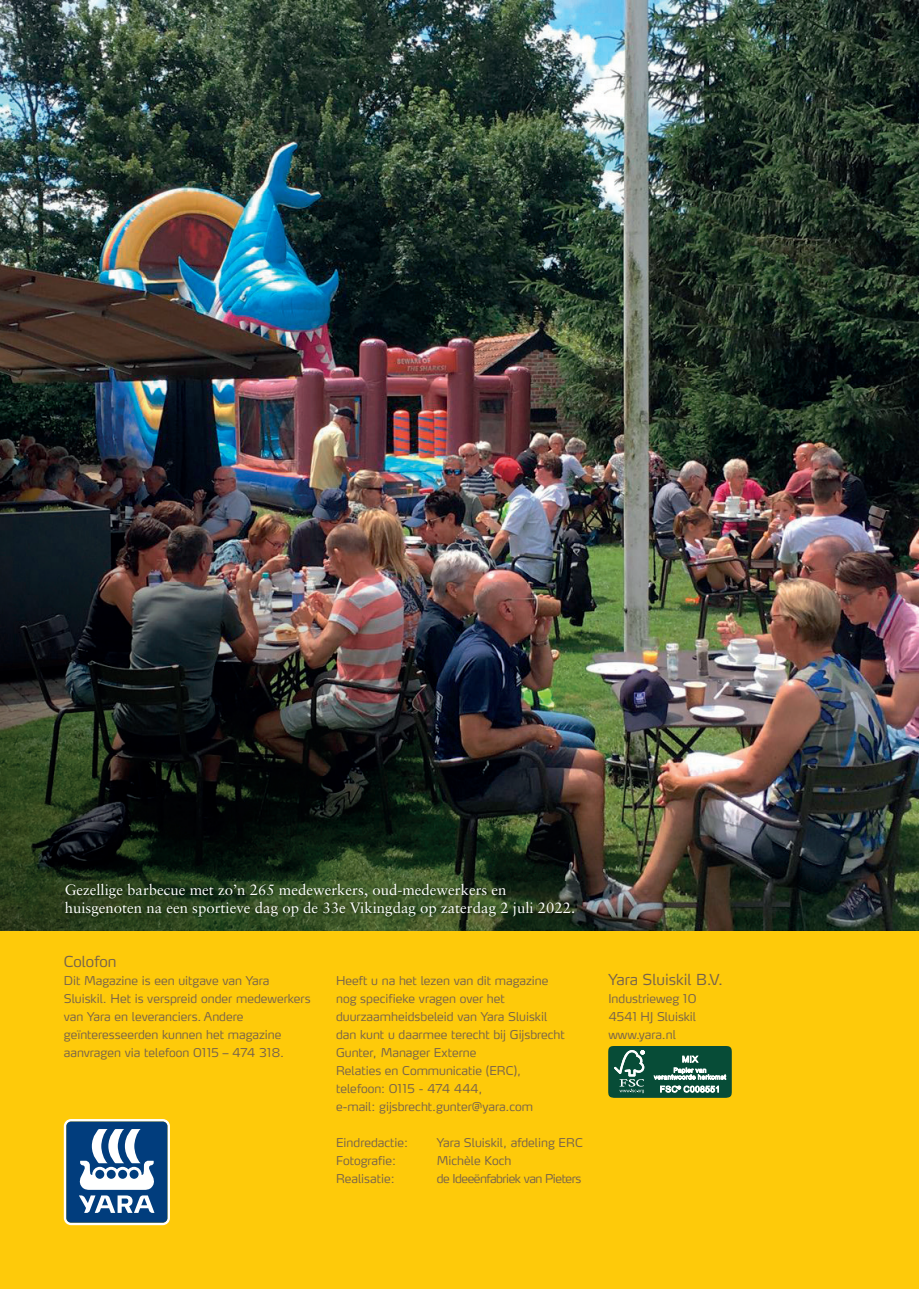
<style>
.page{position:relative;width:919px;height:1289px;background:#fff}
.page>*{position:absolute;margin:0;border:0;box-sizing:border-box;transform-origin:0 0}
.t1{font:15px/18px "Sabon";color:#fff}
.t2{font:300 15px "Max LF";color:#75614d}
.t3{font:300 12px/18px "Max LF";color:#75614d}
.t4{font:300 12px "Max LF";letter-spacing:-.04em;color:#75614d}
</style>
<div class="page">
<img style="left:0;top:0;width:918px;height:931px">
<div style="left:0;top:931px;width:918px;height:357px;background:#feca0a"></div>
<div style="left:608px;top:1046px;width:123px;height:51px;background:#074c37;border-radius:4px"></div>
<div style="left:608px;top:1046px;width:123px;height:51px;border:1px solid #074c37;border-radius:6px"></div>
<svg style="left:614px;top:1050px;width:30px;height:43px"></svg>
<svg style="left:653px;top:1055px;width:73px;height:24px"></svg>
<svg style="left:660px;top:1085px;width:58px;height:7px"></svg>
<svg style="left:64px;top:1119px;width:106px;height:106px;background:#5a80a7"></svg>
<img style="left:63px;top:881px;width:513px;height:38px">
<p class="t1" style="left:65px;top:881px;width:512px">Gezellige barbecue met zo’n 265 medewerkers, oud-medewerkers en huisgenoten na een sportieve dag op de 33e Vikingdag op zaterdag 2 juli 2022.</p>
<p class="t2" style="left:64px;top:952px;width:54px">Colofon</p>
<p class="t3" style="left:64px;top:971px;width:248px">Dit Magazine is een uitgave van Yara Sluiskil. Het is verspreid onder medewerkers van Yara en leveranciers. Andere geïnteresseerden kunnen het magazine aanvragen via telefoon 0115 474 318.</p>
<p class="t3" style="left:336px;top:971px;width:230px">Heeft u na het lezen van dit magazine nog specifieke vragen over het duurzaamheidsbeleid van Yara Sluiskil dan kunt u daarmee terecht bij Gijsbrecht Gunter, Manager Externe<br>Relaties en Communicatie (ERC), telefoon: 0115 - 474 444,<br>e-mail: gijsbrecht.gunter@yara.com</p>
<p class="t3" style="left:336px;top:1133px;width:74px">Eindredactie:</p>
<p class="t3" style="left:436px;top:1133px;width:148px">Yara Sluiskil, afdeling ERC</p>
<p class="t3" style="left:336px;top:1151px;width:61px">Fotografie:</p>
<p class="t3" style="left:436px;top:1151px;width:76px">Michèle Koch</p>
<p class="t3" style="left:336px;top:1169px;width:60px">Realisatie:</p>
<p class="t4" style="left:436px;top:1171px;width:146px">de Ideeënfabriek van Pieters</p>
<p class="t2" style="left:608px;top:970px;width:116px">Yara Sluiskil B.V.</p>
<p class="t3" style="left:608px;top:989px;width:90px;text-align:justify">Industrieweg 10<br>4541 HJ Sluiskil www.yara.nl</p>
</div>
